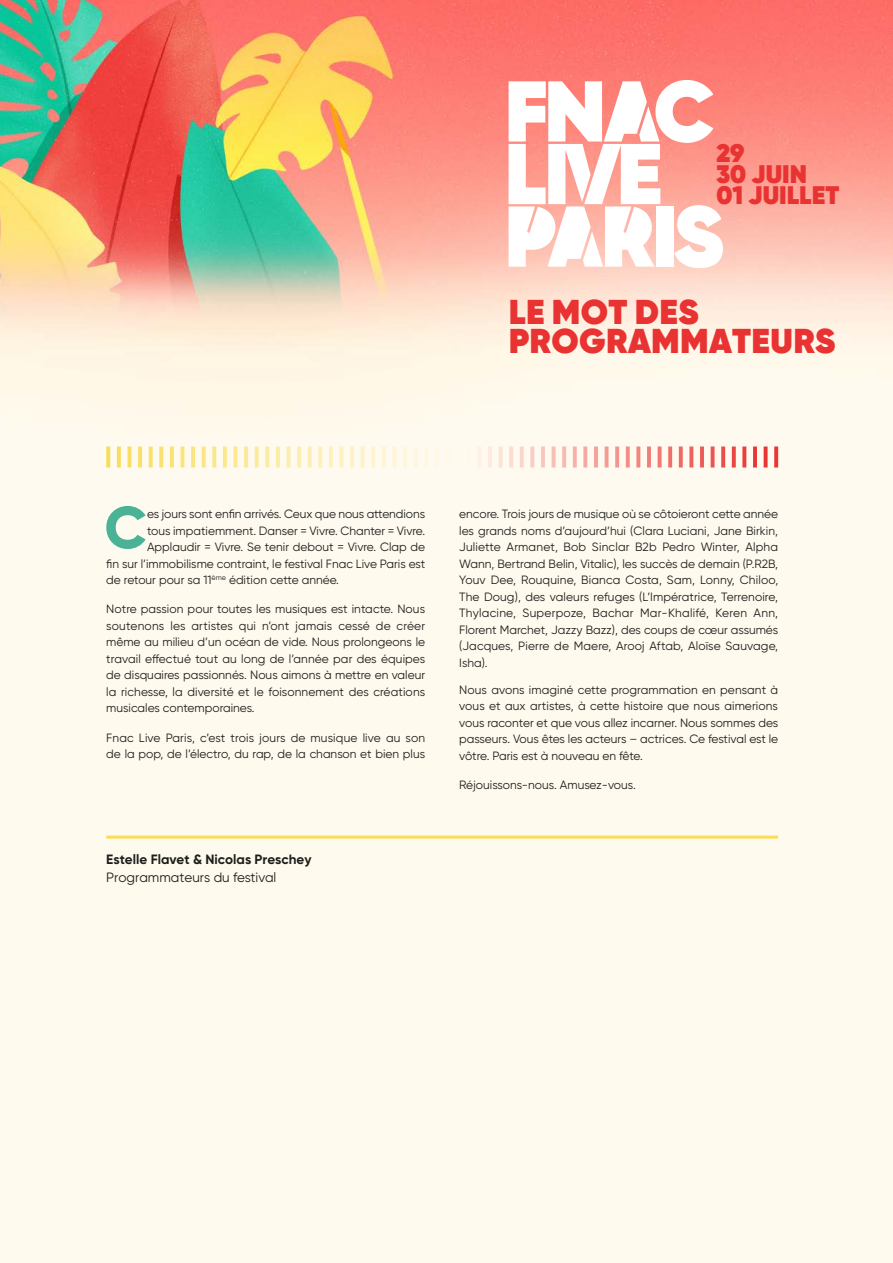
<style>
.page{position:relative;width:893px;height:1263px;background:#fffaee}
.page>*{position:absolute;margin:0;border:0;box-sizing:border-box;transform-origin:0 0}
.t1{font:800 59.1px "Gilroy";color:#4ab395}
.t2{font:800 34.5px/28.7px "Gilroy";letter-spacing:.01em;color:#e93332}
.t3{font:800 25.35px/21.1px "Gilroy";color:#e93332}
.t4{font:700 13.5px "Gilroy";color:#1d1d1b}
.t5{font:13.5px "Gilroy";color:#1d1d1b}
.t6{font:12px/16.5px "Gilroy";color:#1d1d1b;text-align:justify}
</style>
<div class="page">
<img style="left:0;top:0;width:893px;height:468px">
<hr style="left:106px;top:836px;width:672px;height:3px;background:#f8dd58">
<svg style="left:509px;top:80px;width:214px;height:188px;background:#fed7d2"></svg>
<svg style="left:106px;top:446px;width:4px;height:21px"></svg>
<svg style="left:117px;top:446px;width:4px;height:21px"></svg>
<hr style="left:128px;top:446px;width:3px;height:21px;background:#fff">
<svg style="left:138px;top:446px;width:4px;height:21px"></svg>
<svg style="left:149px;top:446px;width:4px;height:21px"></svg>
<svg style="left:159px;top:446px;width:4px;height:21px"></svg>
<svg style="left:170px;top:446px;width:4px;height:21px"></svg>
<hr style="left:181px;top:446px;width:3px;height:21px;background:#fff">
<hr style="left:191px;top:446px;width:4px;height:21px;background:#fae581">
<svg style="left:202px;top:446px;width:4px;height:21px"></svg>
<svg style="left:212px;top:446px;width:4px;height:21px"></svg>
<svg style="left:223px;top:446px;width:4px;height:21px"></svg>
<hr style="left:234px;top:446px;width:3px;height:21px;background:#fff">
<hr style="left:244px;top:446px;width:4px;height:21px;background:#fbea9a">
<svg style="left:255px;top:446px;width:4px;height:21px"></svg>
<svg style="left:265px;top:446px;width:4px;height:21px"></svg>
<hr style="left:276px;top:446px;width:4px;height:21px;background:#fceca7">
<hr style="left:287px;top:446px;width:3px;height:21px;background:#fff">
<hr style="left:297px;top:446px;width:4px;height:21px;background:#fceeb0">
<svg style="left:308px;top:446px;width:4px;height:21px"></svg>
<svg style="left:318px;top:446px;width:4px;height:21px"></svg>
<hr style="left:329px;top:446px;width:4px;height:21px;background:#fdf1be">
<hr style="left:340px;top:446px;width:3px;height:21px;background:#fff">
<hr style="left:350px;top:446px;width:4px;height:21px;background:#fdf2c7">
<hr style="left:361px;top:446px;width:4px;height:21px;background:#fdf3cb">
<hr style="left:371px;top:446px;width:4px;height:21px;background:#fef4cf">
<hr style="left:382px;top:446px;width:4px;height:21px;background:#fef5d3">
<hr style="left:393px;top:446px;width:3px;height:21px;background:#fff">
<hr style="left:403px;top:446px;width:4px;height:21px;background:#fef6db">
<hr style="left:414px;top:446px;width:4px;height:21px;background:#fef7df">
<hr style="left:424px;top:446px;width:4px;height:21px;background:#fef8e3">
<hr style="left:435px;top:446px;width:4px;height:21px;background:#fff8e6">
<hr style="left:446px;top:446px;width:3px;height:21px;background:#fff">
<hr style="left:456px;top:446px;width:4px;height:21px;background:#fffaec">
<hr style="left:467px;top:446px;width:4px;height:21px;background:#fff8ec">
<hr style="left:477px;top:446px;width:4px;height:21px;background:#fef1e6">
<hr style="left:488px;top:446px;width:4px;height:21px;background:#fdebdf">
<hr style="left:499px;top:446px;width:3px;height:21px;background:#fff">
<hr style="left:509px;top:446px;width:4px;height:21px;background:#fcdbd1">
<hr style="left:520px;top:446px;width:4px;height:21px;background:#fbd4ca">
<svg style="left:530px;top:446px;width:4px;height:21px"></svg>
<hr style="left:541px;top:446px;width:4px;height:21px;background:#f9c7bd">
<hr style="left:552px;top:446px;width:3px;height:21px;background:#fff">
<svg style="left:562px;top:446px;width:4px;height:21px"></svg>
<svg style="left:573px;top:446px;width:4px;height:21px"></svg>
<svg style="left:583px;top:446px;width:4px;height:21px"></svg>
<hr style="left:594px;top:446px;width:4px;height:21px;background:#f5a39c">
<hr style="left:605px;top:446px;width:3px;height:21px;background:#fff">
<svg style="left:615px;top:446px;width:4px;height:21px"></svg>
<svg style="left:626px;top:446px;width:4px;height:21px"></svg>
<svg style="left:636px;top:446px;width:4px;height:21px"></svg>
<hr style="left:647px;top:446px;width:4px;height:21px;background:#f1827d">
<hr style="left:658px;top:446px;width:3px;height:21px;background:#fff">
<svg style="left:668px;top:446px;width:4px;height:21px"></svg>
<svg style="left:679px;top:446px;width:4px;height:21px"></svg>
<svg style="left:689px;top:446px;width:4px;height:21px"></svg>
<hr style="left:700px;top:446px;width:4px;height:21px;background:#ed5f5c">
<svg style="left:711px;top:446px;width:4px;height:21px"></svg>
<svg style="left:721px;top:446px;width:4px;height:21px"></svg>
<svg style="left:732px;top:446px;width:4px;height:21px"></svg>
<svg style="left:742px;top:446px;width:4px;height:21px"></svg>
<hr style="left:753px;top:446px;width:4px;height:21px;background:#ea3938">
<svg style="left:764px;top:446px;width:4px;height:21px"></svg>
<svg style="left:774px;top:446px;width:4px;height:21px"></svg>
<h3 class="t3" style="left:716px;top:142px;width:125px">29<br>30 JUIN<br>01 JUILLET</h3>
<h2 class="t2" style="left:509px;top:298px;width:328px">LE MOT DES<br>PROGRAMMATEURS</h2>
<h1 class="t1" style="left:105px;top:490px;width:44px">C</h1>
<p class="t6" style="left:147px;top:506px;width:280px">es jours sont enfin arrivés. Ceux que nous attendions</p>
<p class="t6" style="left:147px;top:522px;width:280px">tous impatiemment. Danser = Vivre. Chanter = Vivre.</p>
<p class="t6" style="left:147px;top:539px;width:280px">Applaudir = Vivre. Se tenir debout = Vivre. Clap de</p>
<p class="t6" style="left:106px;top:555px;width:320px">fin sur l’immobilisme contraint, le festival Fnac Live Paris est</p>
<p class="t6" style="left:106px;top:572px;width:234px">de retour pour sa 11<sup>ème</sup> édition cette année.</p>
<p class="t6" style="left:106px;top:601px;width:320px">Notre passion pour toutes les musiques est intacte. Nous soutenons les artistes qui n’ont jamais cessé de créer même au milieu d’un océan de vide. Nous prolongeons le travail effectué tout au long de l’année par des équipes de disquaires passionnés. Nous aimons à mettre en valeur la richesse, la diversité et le foisonnement des créations musicales contemporaines.</p>
<p class="t6" style="left:106px;top:729px;width:320px">Fnac Live Paris, c’est trois jours de musique live au son de la pop, de l’électro, du rap, de la chanson et bien plus</p>
<p class="t4" style="left:106px;top:851px;width:207px">Estelle Flavet &amp; Nicolas Preschey</p>
<p class="t5" style="left:106px;top:869px;width:172px">Programmateurs du festival</p>
<p class="t6" style="left:459px;top:506px;width:320px">encore. Trois jours de musique où se côtoieront cette année les grands noms d’aujourd’hui (Clara Luciani, Jane Birkin, Juliette Armanet, Bob Sinclar B2b Pedro Winter, Alpha Wann, Bertrand Belin, Vitalic), les succès de demain (P.R2B, Youv Dee, Rouquine, Bianca Costa, Sam, Lonny, Chiloo, The Doug), des valeurs refuges (L’Impératrice, Terrenoire, Thylacine, Superpoze, Bachar Mar-Khalifé, Keren Ann, Florent Marchet, Jazzy Bazz), des coups de cœur assumés (Jacques, Pierre de Maere, Arooj Aftab, Aloïse Sauvage, Isha).</p>
<p class="t6" style="left:459px;top:681px;width:320px">Nous avons imaginé cette programmation en pensant à vous et aux artistes, à cette histoire que nous aimerions vous raconter et que vous allez incarner. Nous sommes des passeurs. Vous êtes les acteurs – actrices. Ce festival est le vôtre. Paris est à nouveau en fête.</p>
<p class="t6" style="left:459px;top:776px;width:178px">Réjouissons-nous. Amusez-vous.</p>
</div>
